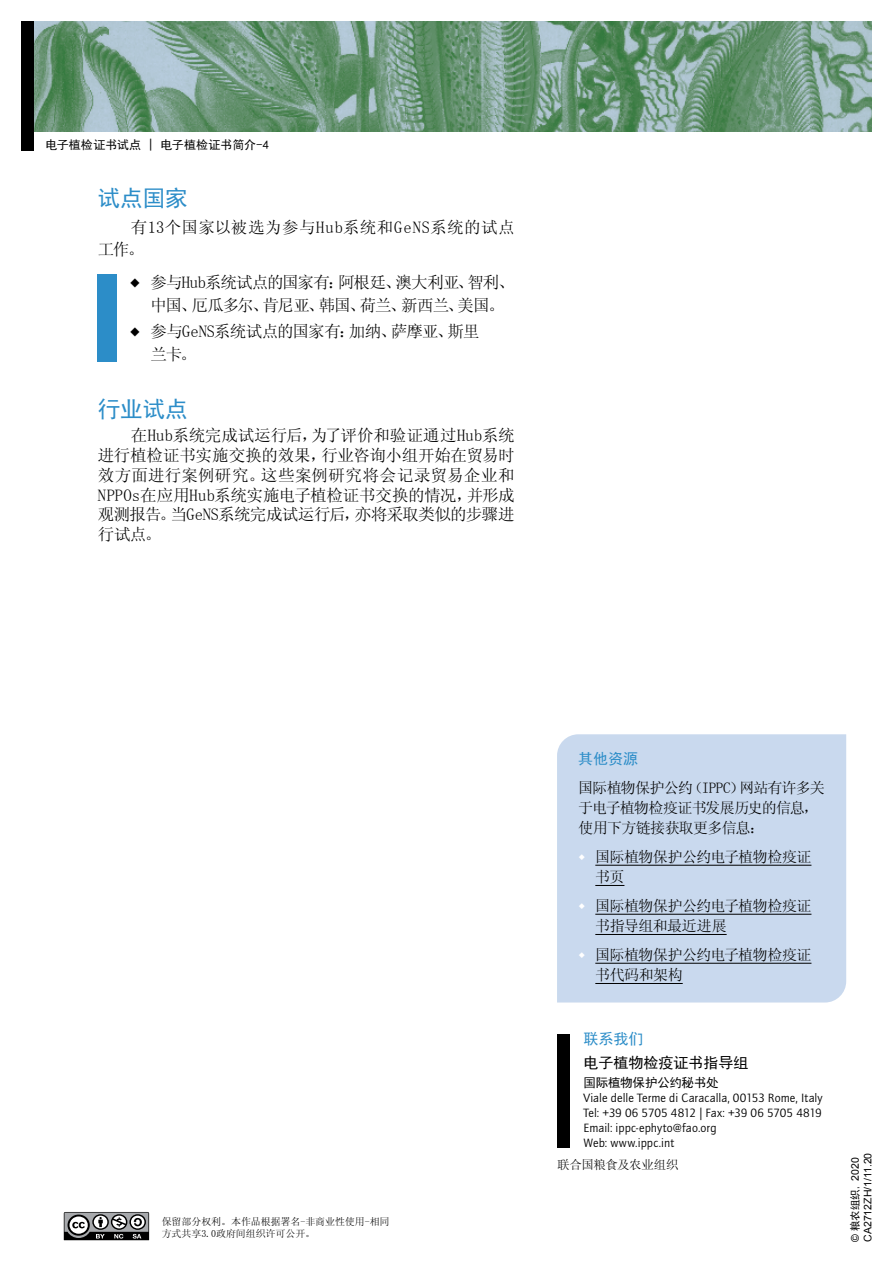
<style>
.page{position:relative;width:893px;height:1263px;background:#fff}
.page>*{position:absolute;margin:0;border:0;box-sizing:border-box;transform-origin:0 0}
.t1{font:22.5px "Sim Hei";color:#2c8dc8}
.t2{font:16.5px/19.8px "Sim Sun";letter-spacing:-.035em;color:#000}
.t3{font:16.5px/22.5px "Sim Sun";letter-spacing:-.055em;color:#000}
.t4{font:16.5px/22.5px "Sim Sun";letter-spacing:.03em;color:#000}
.t5{font:15px/20.2px "Sim Sun";letter-spacing:-.045em;color:#000}
.t6{font:15px "Sim Hei";color:#000}
.t7{font:15px "Sim Hei";color:#2c8dc8}
.t8{font:12.45px/15px "Quay Sans ITC Std";letter-spacing:.005em;color:#000}
.t9{font:12.45px "Sim Hei";letter-spacing:-.015em;color:#000}
.t10{font:12.45px "Sim Sun";letter-spacing:-.025em;color:#000}
.t11{font:12px "Sim Hei";letter-spacing:.005em;color:#000}
.t12{font:10.5px/12.6px "Arial";color:#000}
.t13{font:10.05px/12.1px "Sim Sun";letter-spacing:-.005em;color:#000}
.s1{font-family:"Sim Hei"}
</style>
<div class="page">
<img style="left:34px;top:21px;width:838px;height:111px">
<div style="left:21px;top:21px;width:13px;height:130px;background:#000"></div>
<div style="left:98px;top:274px;width:19px;height:87px;background:#2c8dc8"></div>
<svg style="left:64px;top:1212px;width:85px;height:28px"></svg>
<div style="left:557px;top:734px;width:289px;height:268px;background:#c9d9ee"></div>
<hr style="left:595px;top:865px;width:216px;height:1px;background:#000">
<svg style="left:595px;top:885px;width:29px;height:1px"></svg>
<hr style="left:595px;top:914px;width:216px;height:1px;background:#000">
<hr style="left:595px;top:934px;width:132px;height:1px;background:#000">
<hr style="left:595px;top:963px;width:216px;height:1px;background:#000">
<hr style="left:595px;top:983px;width:88px;height:1px;background:#000">
<div style="left:557px;top:1034px;width:13px;height:114px;background:#000"></div>
<svg style="left:579px;top:855px;width:6px;height:5px"></svg>
<svg style="left:579px;top:904px;width:6px;height:5px"></svg>
<svg style="left:579px;top:953px;width:6px;height:5px"></svg>
<p class="t11" style="left:45px;top:138px;width:225px">电子植检证书试点 | 电子植检证书简介-4</p>
<h1 class="t1" style="left:98px;top:187px;width:91px">试点国家</h1>
<p class="t4" style="left:98px;top:216px;width:418px;text-indent:33px">有13个国家以被选为参与Hub系统和GeNS系统的试点工作。</p>
<p class="t3" style="left:151px;top:271px;width:365px">参与Hub系统试点的国家有：阿根廷、澳大利亚、智利、中国、厄瓜多尔、肯尼亚、韩国、荷兰、新西兰、美国。</p>
<p class="t2" style="left:151px;top:320px;width:330px;line-height:22.5px">参与GeNS系统试点的国家有：加纳、萨摩亚、斯里兰卡。</p>
<h1 class="t1" style="left:98px;top:398px;width:91px">行业试点</h1>
<p class="t2" style="left:98px;top:425px;width:418px;text-align:justify;text-indent:33px">在Hub系统完成试运行后，为了评价和验证通过Hub系统进行植检证书实施交换的效果，行业咨询小组开始在贸易时效方面进行案例研究。这些案例研究将会记录贸易企业和NPPOs在应用Hub系统实施电子植检证书交换的情况，并形成观测报告。当GeNS系统完成试运行后，亦将采取类似的步骤进行试点。</p>
<p class="t13" style="left:162px;top:1215px;width:229px">保留部分权利。本作品根据署名-非商业性使用-相同方式共享3.0政府间组织许可公开。</p>
<p class="t7" style="left:578px;top:751px;width:61px">其他资源</p>
<p class="t5" style="left:578px;top:777px;width:248px">国际植物保护公约（IPPC）网站有许多关于电子植物检疫证书发展历史的信息，使用下方链接获取更多信息：</p>
<p class="t5" style="left:595px;top:847px;width:218px">国际植物保护公约电子植物检疫证书页</p>
<p class="t5" style="left:595px;top:896px;width:218px">国际植物保护公约电子植物检疫证书指导组和最近进展</p>
<p class="t5" style="left:595px;top:945px;width:218px">国际植物保护公约电子植物检疫证书代码和架构</p>
<p class="t7" style="left:583px;top:1031px;width:61px">联系我们</p>
<p class="t6" style="left:583px;top:1055px;width:166px">电子植物检疫证书指导组</p>
<p class="t9" style="left:583px;top:1077px;width:137px">国际植物保护公约秘书处</p>
<p class="t8" style="left:583px;top:1091px;width:241px">Viale delle Terme di Caracalla, 00153 Rome, Italy Tel: +39 06 5705 4812 | Fax: +39 06 5705 4819<br>Email: ippc-ephyto@fao.org<br>Web: www.ippc.int</p>
<p class="t10" style="left:557px;top:1158px;width:123px">联合国粮食及农业组织</p>
<p class="t12" style="left:849px;top:1242px;width:91px;rotate:-90deg">© <span class="s1">粮农组织,</span> 2020<br>CA2712ZH/1/11.20</p>
</div>
